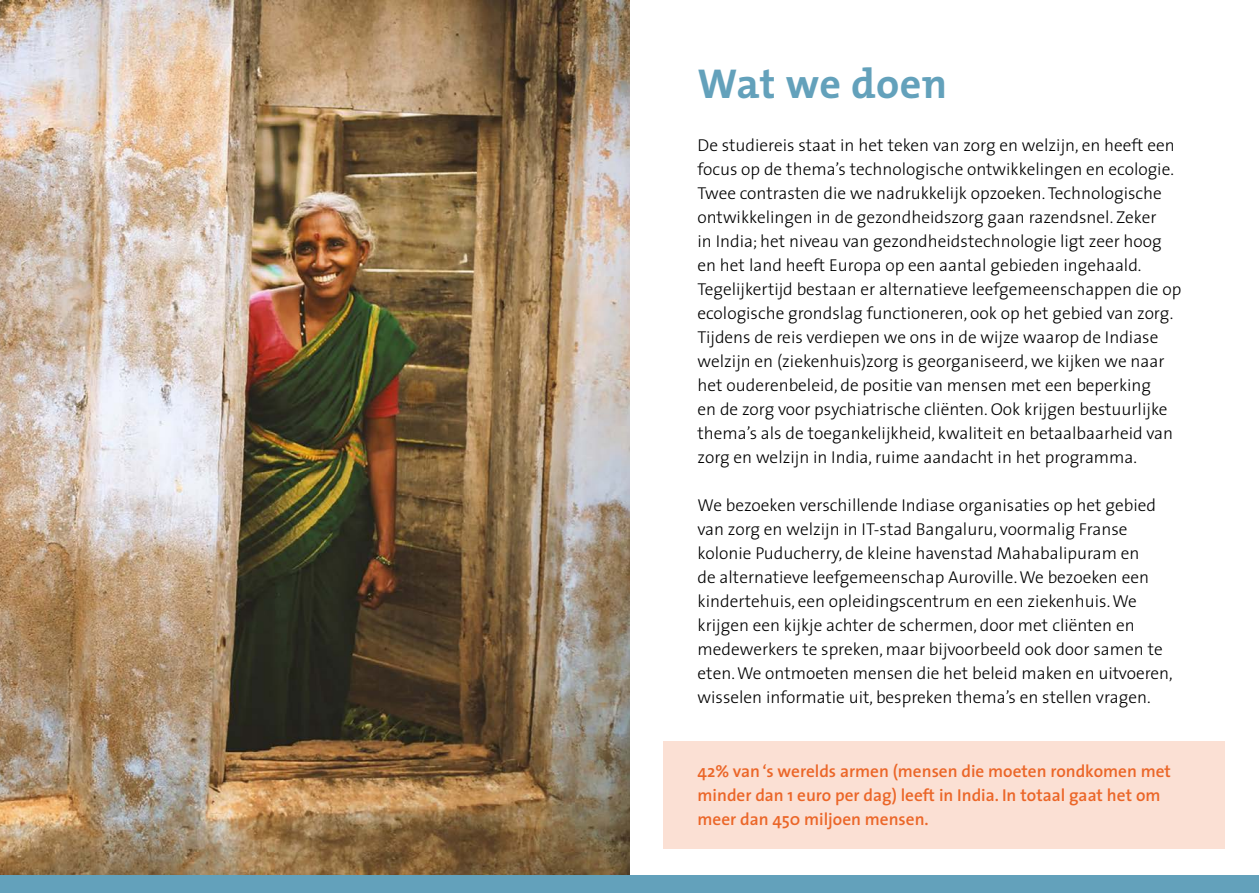
<style>
.page{position:relative;width:1259px;height:893px;background:#fff}
.page>*{position:absolute;margin:0;border:0;box-sizing:border-box;transform-origin:0 0}
.t1{font:700 42px "The Mix";letter-spacing:.01em;color:#63a1bb}
.t2{font:300 17.25px/24px "The Sans";color:#000}
.t3{font:600 17.25px/24px "The Sans";color:#eb6628}
</style>
<div class="page">
<img style="left:0;top:0;width:629px;height:876px">
<div style="left:0;top:876px;width:1259px;height:17px;background:#63a1bb"></div>
<div style="left:663px;top:741px;width:562px;height:107px;background:#fbe0d4"></div>
<h1 class="t1" style="left:697px;top:49px;width:251px">Wat we doen</h1>
<p class="t2" style="left:697px;top:133px;width:485px">De studiereis staat in het teken van zorg en welzijn, en heeft een focus op de thema’s technologische ontwikkelingen en ecologie.<br>Twee contrasten die we nadrukkelijk opzoeken. Technologische ontwikkelingen in de gezondheidszorg gaan razendsnel. Zeker<br>in India; het niveau van gezondheidstechnologie ligt zeer hoog en het land heeft Europa op een aantal gebieden ingehaald.<br>Tegelijkertijd bestaan er alternatieve leefgemeenschappen die op ecologische grondslag functioneren, ook op het gebied van zorg.<br>Tijdens de reis verdiepen we ons in de wijze waarop de Indiase welzijn en (ziekenhuis)zorg is georganiseerd, we kijken we naar het ouderenbeleid, de positie van mensen met een beperking<br>en de zorg voor psychiatrische cliënten. Ook krijgen bestuurlijke thema’s als de toegankelijkheid, kwaliteit en betaalbaarheid van zorg en welzijn in India, ruime aandacht in het programma.</p>
<p class="t2" style="left:697px;top:493px;width:477px">We bezoeken verschillende Indiase organisaties op het gebied van zorg en welzijn in IT-stad Bangaluru, voormalig Franse kolonie Puducherry, de kleine havenstad Mahabalipuram en<br>de alternatieve leefgemeenschap Auroville.We bezoeken een kindertehuis, een opleidingscentrum en een ziekenhuis.We krijgen een kijkje achter de schermen, door met cliënten en medewerkers te spreken, maar bijvoorbeeld ook door samen te eten.We ontmoeten mensen die het beleid maken en uitvoeren, wisselen informatie uit, bespreken thema’s en stellen vragen.</p>
<p class="t3" style="left:697px;top:759px;width:475px">42% van ‘s werelds armen (mensen die moeten rondkomen met minder dan 1 euro per dag) leeft in India. In totaal gaat het om meer dan 450 miljoen mensen.</p>
</div>
